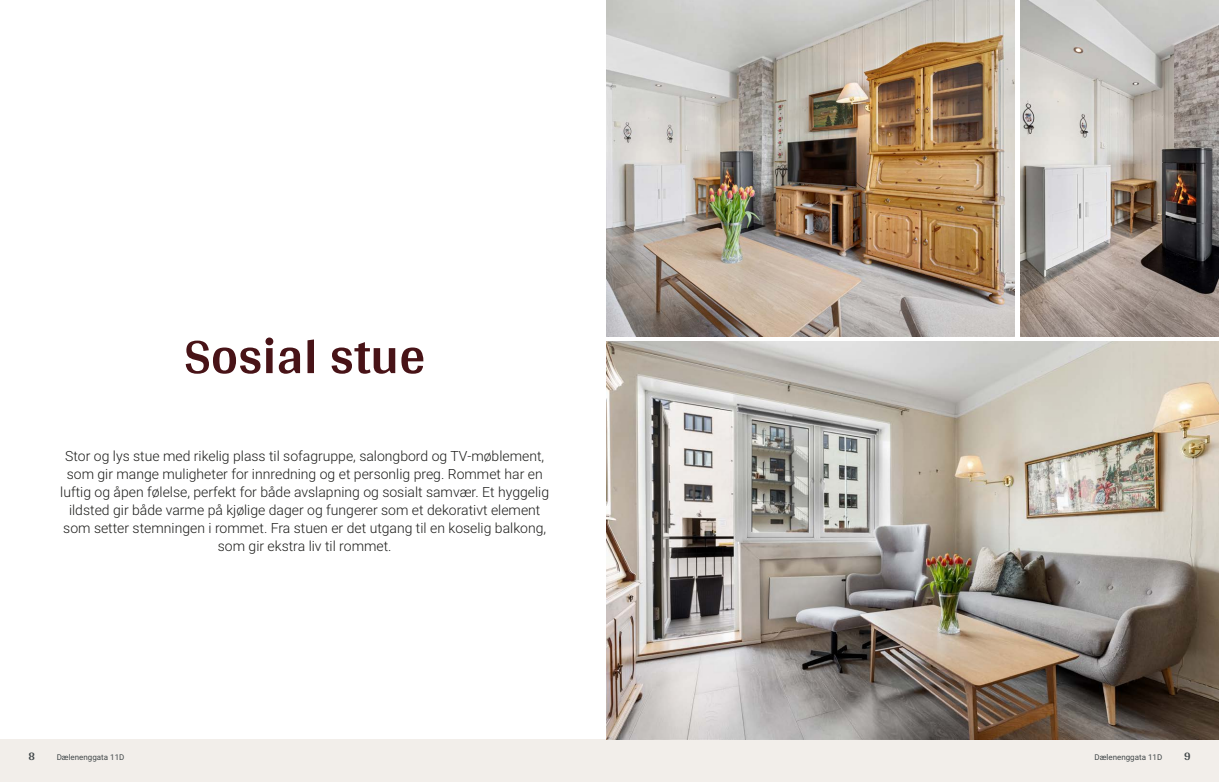
<style>
.page{position:relative;width:1219px;height:782px;background:#fff}
.page>*{position:absolute;margin:0;border:0;box-sizing:border-box;transform-origin:0 0}
.t1{font:700 52px "Arya";color:#481317}
.t2{font:300 14px/18px "Roboto Vitec";color:#1d1d1b;text-align:center}
.t3{font:700 12px "Arya";color:#414749}
.t4{font:8px "Roboto Vitec";color:#414749}
</style>
<div class="page">
<div style="left:0;top:739px;width:612px;height:42px;background:#f2eeea"></div>
<div style="left:607px;top:739px;width:612px;height:42px;background:#f2eeea"></div>
<img style="left:607px;top:0;width:408px;height:336px">
<img style="left:1020px;top:0;width:199px;height:336px">
<img style="left:607px;top:342px;width:612px;height:396px">
<h1 class="t1" style="left:184px;top:324px;width:243px">Sosial stue</h1>
<p class="t2" style="left:60px;top:446px;width:490px">Stor og lys stue med rikelig plass til sofagruppe, salongbord og TV‑møblement, som gir mange muligheter for innredning og et personlig preg. Rommet har en luftig og åpen følelse, perfekt for både avslapning og sosialt samvær. Et hyggelig ildsted gir både varme på kjølige dager og fungerer som et dekorativt element som setter stemningen i rommet. Fra stuen er det utgang til en koselig balkong, som gir ekstra liv til rommet.</p>
<p class="t3" style="left:28px;top:749px;width:8px">8</p>
<p class="t4" style="left:57px;top:751px;width:69px">Dælenenggata 11D</p>
<p class="t4" style="left:1094px;top:751px;width:69px">Dælenenggata 11D</p>
<p class="t3" style="left:1184px;top:749px;width:8px">9</p>
</div>
